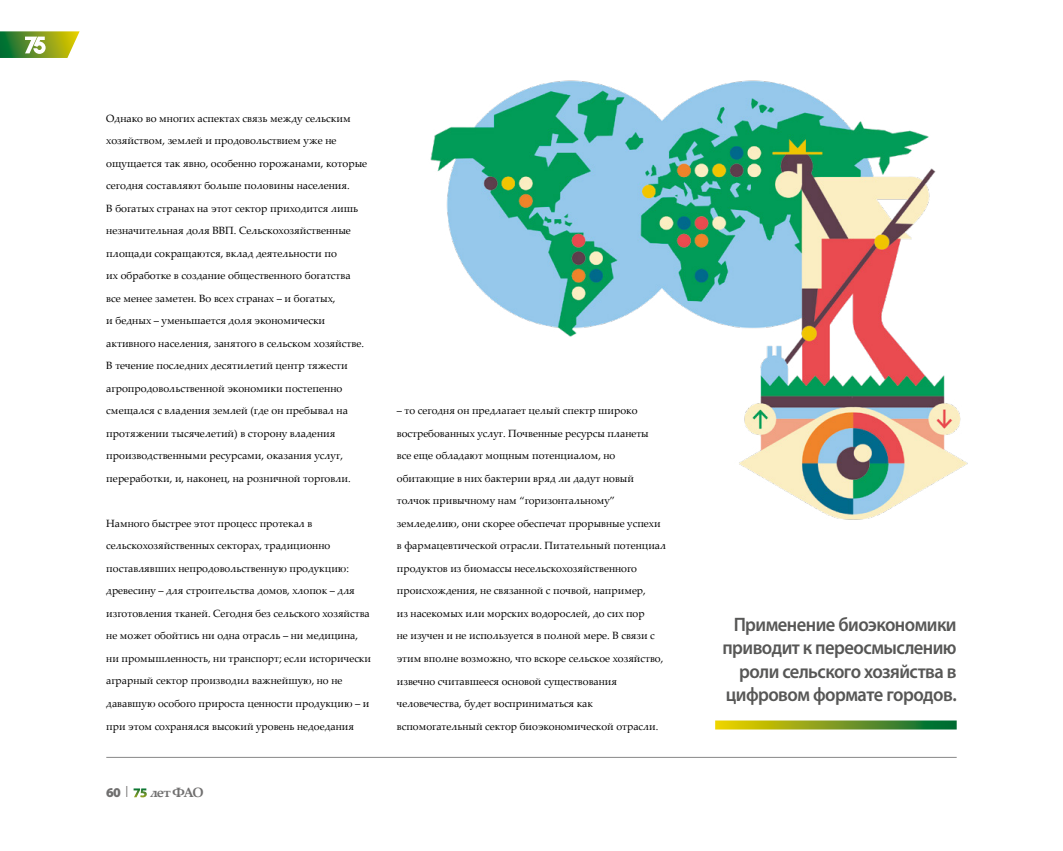
<style>
.page{position:relative;width:1063px;height:851px;background:#fff}
.page>*{position:absolute;margin:0;border:0;box-sizing:border-box;transform-origin:0 0}
.t1{font:600 19.5px/23.4px "Myriad Pro";letter-spacing:-.03em;color:#575756;text-align:right;scale:.95 1}
.t2{font:700 13.5px "Palatino Linotype";letter-spacing:-.09em;color:#706f6f}
.t3{font:10.5px/22.5px "Palatino Linotype";color:#000}
.s1{font-family:"Myriad Pro";font-weight:900}
.s2{font-weight:400;font-size:15px}
.s3{font-family:"Myriad Pro";font-weight:900;color:#fff}
</style>
<div class="page">
<hr style="left:106px;top:757px;width:851px;height:1px;background:#878787">
<svg style="left:0;top:31px;width:80px;height:27px"></svg>
<hr style="left:1062px;top:109px;width:1px;height:620px;background:#dadada">
<svg style="left:715px;top:720px;width:242px;height:9px"></svg>
<img style="left:430px;top:80px;width:538px;height:440px">
<p class="t3" style="left:106px;top:106px;width:263px">Однако во многих аспектах связь между сельским хозяйством, землей и продовольствием уже не ощущается так явно, особенно горожанами, которые сегодня составляют больше половины населения.<br>В богатых странах на этот сектор приходится лишь незначительная доля ВВП. Сельскохозяйственные площади сокращаются, вклад деятельности по<br>их обработке в создание общественного богатства все менее заметен. Во всех странах – и богатых,<br>и бедных – уменьшается доля экономически активного населения, занятого в сельском хозяйстве.<br>В течение последних десятилетий центр тяжести агропродовольственной экономики постепенно смещался с владения землей (где он пребывал на протяжении тысячелетий) в сторону владения производственными ресурсами, оказания услуг, переработки, и, наконец, на розничной торговли.</p>
<p class="t3" style="left:106px;top:511px;width:266px">Намного быстрее этот процесс протекал в сельскохозяйственных секторах, традиционно поставлявших непродовольственную продукцию: древесину – для строительства домов, хлопок – для изготовления тканей. Сегодня без сельского хозяйства не может обойтись ни одна отрасль – ни медицина, ни промышленность, ни транспорт; если исторически аграрный сектор производил важнейшую, но не дававшую особого прироста ценности продукцию – и при этом сохранялся высокий уровень недоедания</p>
<p class="t2" style="left:106px;top:783px;width:99px"><span class="s1">60</span> <span class="s2">|</span> <span class="s3">75</span> лет ФАО</p>
<p class="t3" style="left:397px;top:399px;width:271px">– то сегодня он предлагает целый спектр широко востребованных услуг. Почвенные ресурсы планеты<br>все еще обладают мощным потенциалом, но обитающие в них бактерии вряд ли дадут новый толчок привычному нам “горизонтальному” земледелию, они скорее обеспечат прорывные успехи в фармацевтической отрасли. Питательный потенциал продуктов из биомассы несельскохозяйственного происхождения, не связанной с почвой, например,<br>из насекомых или морских водорослей, до сих пор<br>не изучен и не используется в полной мере. В связи с этим вполне возможно, что вскоре сельское хозяйство, извечно считавшееся основой существования человечества, будет восприниматься как вспомогательный сектор биоэкономической отрасли.</p>
<h1 class="t1" style="left:722px;top:612px;width:248px">Применение биоэкономики приводит к переосмыслению роли сельского хозяйства в цифровом формате городов.</h1>
</div>
